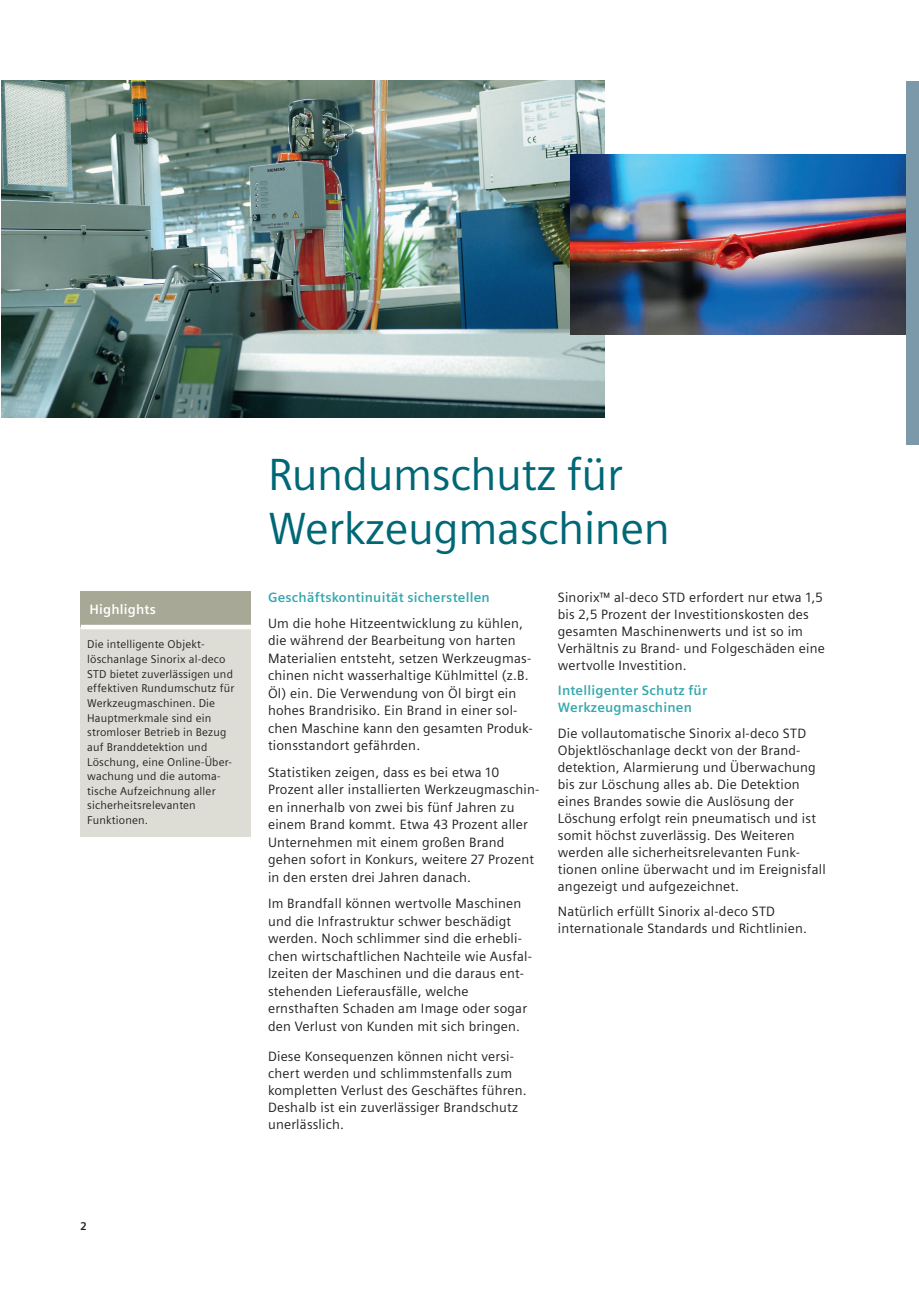
<style>
.page{position:relative;width:919px;height:1289px;background:#fff}
.page>*{position:absolute;margin:0;border:0;box-sizing:border-box;transform-origin:0 0}
._01__Headline__30pt{font:45px/54px "Siemens Sans";letter-spacing:-.01em;color:#006776}
._04__Body_text_headl{font:13.5px/17.5px "Siemens Sans";letter-spacing:.015em;color:#231f20}
._04__Body_text__9pt{font:13.5px/17px "Siemens Sans";letter-spacing:.015em;color:#231f20}
._04__Body_text__9pt-2{font:700 13.5px/17px "Siemens Sans";letter-spacing:.015em;color:#36a9af}
._04__Body_text_headl-2{font:700 13.5px "Siemens Sans";letter-spacing:.015em;color:#36a9af}
.D__04__Copy___9pt_4m{font:700 13.5px "Siemens Sans";letter-spacing:.015em;color:#fff}
._05__Sidebars_captio{font:11.25px/14.7px "Siemens Sans";letter-spacing:.015em;color:#231f20}
._00__Header__footer{font:700 11.25px "Siemens Sans";color:#231f20}
</style>
<div class="page">
<div style="left:81px;top:591px;width:170px;height:36px;background:#a8a896"></div>
<div style="left:81px;top:627px;width:170px;height:209px;background:#deddd5"></div>
<div style="left:81px;top:624px;width:170px;height:5px;background:#fff"></div>
<img style="left:1px;top:81px;width:603px;height:337px">
<img style="left:570px;top:154px;width:335px;height:180px">
<div style="left:906px;top:81px;width:12px;height:363px;background:#7b99a9"></div>
<p class="D__04__Copy___9pt_4m" style="left:89px;top:602px;width:68px">Highlights</p>
<p class="_05__Sidebars_captio" style="left:87px;top:637px;width:149px">Die intelligente Objekt&shy;löschanlage Sinorix al-deco<br>STD bietet zuverlässigen und effektiven Rundumschutz für<br>Werkzeugmaschinen. Die<br>Hauptmerkmale sind ein stromloser Betrieb in Bezug auf Branddetektion und<br>Löschung, eine Online-Über&shy;wachung und die automa&shy;tische Aufzeichnung aller sicherheitsrelevanten</p>
<p class="_05__Sidebars_captio" style="left:87px;top:812px;width:62px">Funktionen.</p>
<p class="_01__Headline__30pt" style="left:268px;top:447px;width:403px">Rundumschutz für<br>Werkzeugmaschinen</p>
<p class="_04__Body_text_headl-2" style="left:268px;top:589px;width:223px">Geschäftskontinuität sicherstellen</p>
<p class="_04__Body_text_headl" style="left:268px;top:614px;width:266px">Um die hohe Hitzeentwicklung zu kühlen, die während der Bearbeitung von harten Materialien entsteht, setzen Werkzeugmas&shy;chinen nicht wasserhaltige Kühlmittel (z.B.<br>Öl) ein. Die Verwendung von Öl birgt ein hohes Brandrisiko. Ein Brand in einer sol&shy;chen Maschine kann den gesamten Produk&shy;tionsstandort gefährden.</p>
<p class="_04__Body_text_headl" style="left:268px;top:763px;width:273px">Statistiken zeigen, dass es bei etwa 10<br>Prozent aller installierten Werkzeugmaschin&shy;en innerhalb von zwei bis fünf Jahren zu einem Brand kommt. Etwa 43 Prozent aller Unternehmen mit einem großen Brand gehen sofort in Konkurs, weitere 27 Prozent in den ersten drei Jahren danach.</p>
<p class="_04__Body_text_headl" style="left:268px;top:894px;width:265px">Im Brandfall können wertvolle Maschinen und die Infrastruktur schwer beschädigt werden. Noch schlimmer sind die erhebli&shy;chen wirtschaftlichen Nachteile wie Ausfal&shy;lzeiten der Maschinen und die daraus ent&shy;stehenden Lieferausfälle, welche ernsthaften Schaden am Image oder sogar den Verlust von Kunden mit sich bringen.</p>
<p class="_04__Body_text__9pt" style="left:268px;top:1048px;width:260px">Diese Konsequenzen können nicht versi&shy;chert werden und schlimmstenfalls zum kompletten Verlust des Geschäftes führen.<br>Deshalb ist ein zuverlässiger Brandschutz unerlässlich.</p>
<p class="_04__Body_text__9pt" style="left:558px;top:588px;width:268px">Sinorix™ al-deco STD erfordert nur etwa 1,5 bis 2,5 Prozent der Investitionskosten des gesamten Maschinenwerts und ist so im Verhältnis zu Brand- und Folgeschäden eine wertvolle Investition.</p>
<p class="_04__Body_text__9pt-2" style="left:558px;top:682px;width:151px">Intelligenter Schutz für<br>Werkzeugmaschinen</p>
<p class="_04__Body_text__9pt" style="left:558px;top:724px;width:269px">Die vollautomatische Sinorix al-deco STD Objektlöschanlage deckt von der Brand&shy;detektion, Alarmierung und Überwachung bis zur Löschung alles ab. Die Detektion eines Brandes sowie die Auslösung der Löschung erfolgt rein pneumatisch und ist somit höchst zuverlässig. Des Weiteren werden alle sicherheitsrelevanten Funk&shy;tionen online überwacht und im Ereignisfall angezeigt und aufgezeichnet.</p>
<p class="_04__Body_text__9pt" style="left:558px;top:903px;width:251px">Natürlich erfüllt Sinorix al-deco STD internationale Standards und Richtlinien.</p>
<p class="_00__Header__footer" style="left:81px;top:1219px;width:7px">2</p>
</div>
